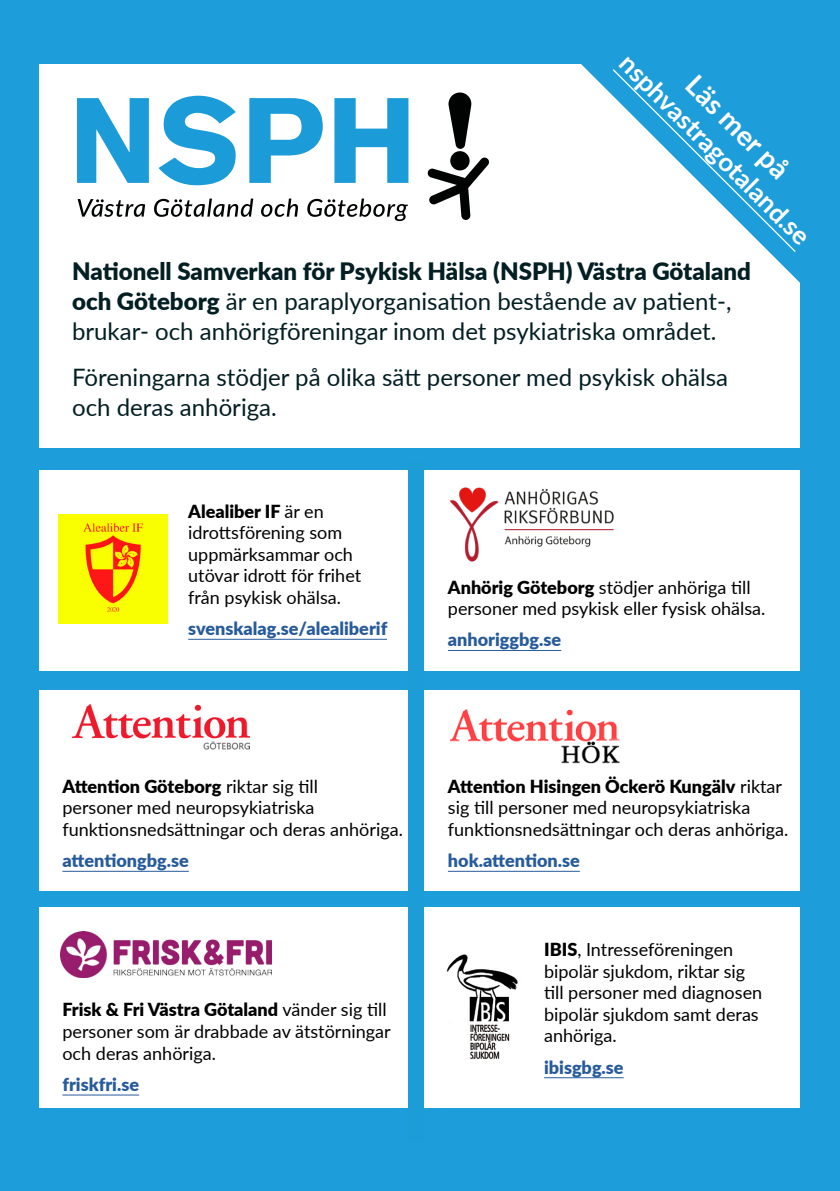
<style>
.page{position:relative;width:840px;height:1191px;background:#fff}
.page>*{position:absolute;margin:0;border:0;box-sizing:border-box;transform-origin:0 0}
.t1{font:700 28px "Lato";color:#fff}
.t2{font:700 26px "Lato";color:#fff}
.t3{font:24px/30px "Lato";color:#031f23}
.t4{font:18px/21.6px "Lato";color:#000}
.t5{font:900 18px "Lato";color:#275b9b}
.t6{font:900 18px "Lato";color:#000}
.s1{font-weight:900}
.s2{font-weight:400}
</style>
<div class="page">
<div style="left:0;top:0;width:839px;height:1191px;background:#1d9dd9"></div>
<div style="left:40px;top:690px;width:759px;height:200px;background:#fff"></div>
<div style="left:40px;top:907px;width:759px;height:200px;background:#fff"></div>
<div style="left:40px;top:471px;width:759px;height:200px;background:#fff"></div>
<img style="left:450px;top:487px;width:164px;height:74px">
<img style="left:59px;top:514px;width:108px;height:109px">
<img style="left:450px;top:709px;width:170px;height:55px">
<img style="left:72px;top:704px;width:177px;height:46px">
<img style="left:60px;top:931px;width:211px;height:46px">
<img style="left:446px;top:954px;width:72px;height:105px">
<div style="left:408px;top:461px;width:16px;height:679px;background:#1d9dd8"></div>
<hr style="left:188px;top:639px;width:199px;height:1px;background:#275b9b">
<hr style="left:447px;top:650px;width:114px;height:1px;background:#275b9b">
<hr style="left:62px;top:871px;width:127px;height:1px;background:#275b9b">
<hr style="left:447px;top:871px;width:132px;height:1px;background:#275b9b">
<hr style="left:62px;top:1094px;width:77px;height:1px;background:#275b9b">
<hr style="left:544px;top:1077px;width:79px;height:1px;background:#275b9b">
<div style="left:40px;top:64px;width:759px;height:384px;background:#fff"></div>
<svg style="left:581px;top:64px;width:219px;height:259px"></svg>
<svg style="left:78px;top:199px;width:67px;height:18px"></svg>
<svg style="left:154px;top:198px;width:99px;height:19px"></svg>
<svg style="left:261px;top:198px;width:37px;height:19px"></svg>
<svg style="left:307px;top:199px;width:100px;height:22px"></svg>
<svg style="left:77px;top:98px;width:72px;height:85px"></svg>
<svg style="left:158px;top:96px;width:78px;height:89px"></svg>
<svg style="left:249px;top:98px;width:73px;height:85px"></svg>
<svg style="left:334px;top:98px;width:74px;height:85px"></svg>
<div style="left:450px;top:151px;width:19px;height:19px;background:#010202;border-radius:50%"></div>
<svg style="left:448px;top:92px;width:23px;height:57px"></svg>
<svg style="left:427px;top:157px;width:61px;height:63px"></svg>
<svg style="left:611px;top:68px;width:185px;height:185px"></svg>
<p class="t2" style="left:637px;top:45px;width:259px;rotate:45deg">nsphvastragotaland.se</p>
<p class="t1" style="left:704px;top:65px;width:135px;rotate:45deg">Läs mer på</p>
<p class="t3" style="left:72px;top:255px;width:680px"><span class="s1">Nationell Samverkan för Psykisk Hälsa (NSPH) Västra Götaland och Göteborg</span> är en paraplyorganisation bestående av patient-, brukar- och anhörigföreningar inom det psykiatriska området.</p>
<p class="t3" style="left:72px;top:361px;width:657px">Föreningarna stödjer på olika sätt personer med psykisk ohälsa och deras anhöriga.</p>
<p class="t4" style="left:188px;top:499px;width:174px"><span class="s1">Alealiber IF</span> är en idrottsförening som uppmärksammar och utövar idrott för frihet från psykisk ohälsa.</p>
<p class="t5" style="left:188px;top:615px;width:200px">svenskalag.se/alealiberif</p>
<p class="t4" style="left:447px;top:575px;width:319px"><span class="s1">Anhörig Göteborg</span> stödjer anhöriga till personer med psykisk eller fysisk ohälsa.</p>
<p class="t5" style="left:447px;top:626px;width:115px">anhoriggbg.se</p>
<p class="t6" style="left:62px;top:772px;width:257px">Attention Göteborg <span class="s2">riktar sig till</span></p>
<p class="t4" style="left:62px;top:796px;width:253px">personer med neuropsykiatriska</p>
<p class="t4" style="left:62px;top:818px;width:342px">funktionsnedsättningar och deras anhöriga.</p>
<p class="t5" style="left:62px;top:847px;width:128px">attentiongbg.se</p>
<p class="t4" style="left:62px;top:998px;width:330px"><span class="s1">Frisk &amp; Fri Västra Götaland</span> vänder sig till personer som är drabbade av ätstörningar och deras anhöriga.</p>
<p class="t5" style="left:62px;top:1070px;width:78px">friskfri.se</p>
<p class="t4" style="left:447px;top:774px;width:335px"><span class="s1">Attention Hisingen Öckerö Kungälv</span> riktar sig till personer med neuropsykiatriska</p>
<p class="t4" style="left:447px;top:818px;width:342px">funktionsnedsättningar och deras anhöriga.</p>
<p class="t5" style="left:447px;top:847px;width:133px">hok.attention.se</p>
<p class="t4" style="left:544px;top:937px;width:219px"><span class="s1">IBIS</span>, Intresseföreningen bipolär sjukdom, riktar sig till personer med diagnosen bipolär sjukdom samt deras anhöriga.</p>
<p class="t5" style="left:544px;top:1053px;width:81px">ibisgbg.se</p>
</div>
